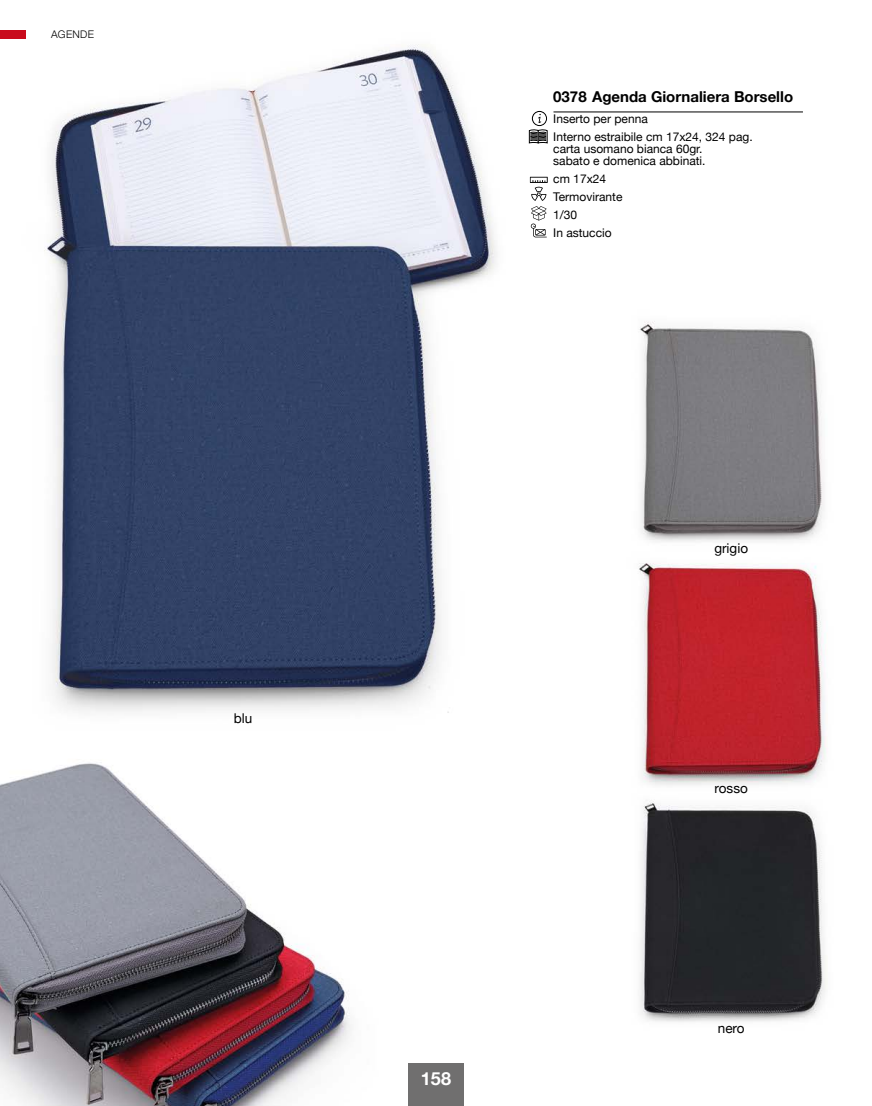
<style>
.page{position:relative;width:872px;height:1106px;background:#fff}
.page>*{position:absolute;margin:0;border:0;box-sizing:border-box;transform-origin:0 0}
.t1{font:700 18px "Helvetica Neue";color:#fff}
.t2{font:700 15px "Helvetica Neue";color:#000}
.t3{font:13.5px "Helvetica Neue";color:#000}
.t4{font:12px/18px "Helvetica Neue";color:#000}
.t5{font:300 10.5px "Helvetica Neue";letter-spacing:.03em;color:#000}
</style>
<div class="page">
<img style="left:0;top:38px;width:827px;height:1068px">
<svg style="left:530px;top:177px;width:18px;height:60px"></svg>
<hr style="left:553px;top:112px;width:250px;height:1px;background:#000">
<svg style="left:529px;top:111px;width:19px;height:33px"></svg>
<div style="left:408px;top:1063px;width:55px;height:43px;background:#706f6f"></div>
<div style="left:0;top:30px;width:26px;height:8px;background:#c90b1c"></div>
<p class="t5" style="left:51px;top:26px;width:45px">AGENDE</p>
<p class="t3" style="left:234px;top:708px;width:20px">blu</p>
<p class="t2" style="left:553px;top:85px;width:241px">0378 Agenda Giornaliera Borsello</p>
<p class="t4" style="left:553px;top:111px;width:201px">Inserto per penna<br>Interno estraibile cm 17x24, 324 pag.</p>
<p class="t4" style="left:553px;top:144px;width:154px;line-height:12px">carta usomano bianca 60gr. sabato e domenica abbinati.</p>
<p class="t4" style="left:553px;top:171px;width:71px">cm 17x24<br>Termovirante<br>1/30<br>In astuccio</p>
<h1 class="t1" style="left:421px;top:1064px;width:32px">158</h1>
<p class="t3" style="left:714px;top:539px;width:35px">grigio</p>
<p class="t3" style="left:714px;top:778px;width:35px">rosso</p>
<p class="t3" style="left:718px;top:1018px;width:28px">nero</p>
</div>
